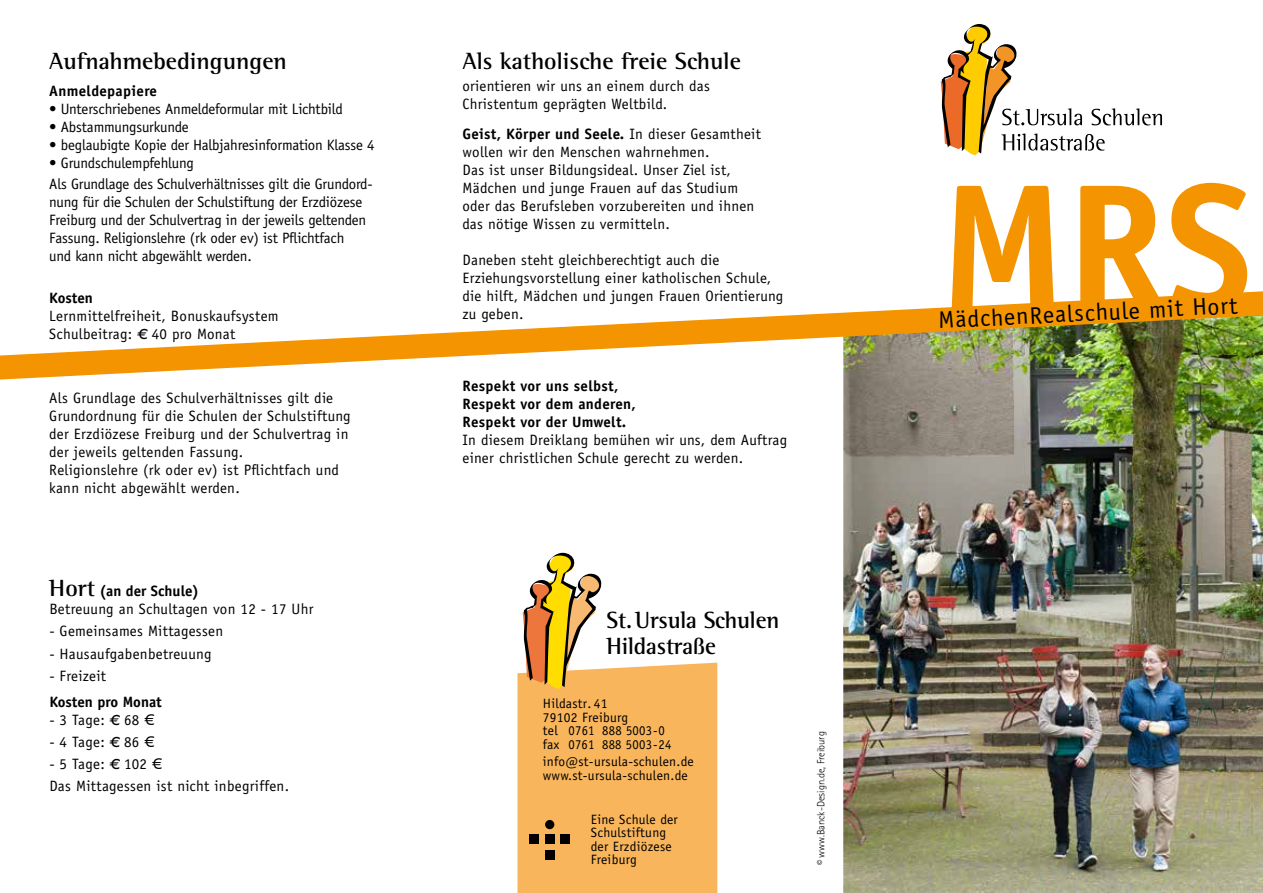
<style>
.page{position:relative;width:1263px;height:893px;background:#fff}
.page>*{position:absolute;margin:0;border:0;box-sizing:border-box;transform-origin:0 0}
.t1{font:700 180px "Officina Sans LT";color:#f39400}
.t2{font:700 24px/26px "Rotis Semi Serif";color:#000}
.t3{font:24px "Officina Sans";color:#000}
.t4{font:15px/18px "Officina Sans";letter-spacing:.02em;color:#000}
.t5{font:15px/18px "Officina Sans LT";letter-spacing:-.01em;color:#000}
.t6{font:700 15px/18px "Officina Sans";letter-spacing:.02em;color:#000}
.t7{font:700 15px "Officina Sans";color:#000}
.t8{font:13.5px/13.5px "Officina Sans";letter-spacing:.02em;color:#000}
.t9{font:300 10.5px "Rotis Sans Serif";color:#000}
.s1{font-family:"Euro A Logo"}
.s2{font-family:"Rotis Semi Serif";font-weight:700;font-size:24px}
.s3{font-weight:700}
</style>
<div class="page">
<svg style="left:940px;top:24px;width:222px;height:131px"></svg>
<img style="left:843px;top:393px;width:420px;height:500px">
<div style="left:517px;top:663px;width:200px;height:230px;background:#f8b55b"></div>
<svg style="left:523px;top:553px;width:78px;height:136px"></svg>
<div style="left:529px;top:835px;width:10px;height:9px;background:#000"></div>
<div style="left:545px;top:835px;width:9px;height:9px;background:#000"></div>
<div style="left:561px;top:835px;width:9px;height:9px;background:#000"></div>
<div style="left:545px;top:850px;width:9px;height:10px;background:#000"></div>
<div style="left:545px;top:820px;width:9px;height:9px;background:#000;border-radius:50%"></div>
<img style="left:0;top:291px;width:1263px;height:102px">
<h2 class="t2" style="left:49px;top:48px;width:239px">Aufnahmebedingungen</h2>
<p class="t6" style="left:49px;top:81px;width:109px">Anmeldepapiere</p>
<p class="t5" style="left:49px;top:100px;width:295px">• Unterschriebenes Anmeldeformular mit Lichtbild</p>
<p class="t5" style="left:49px;top:118px;width:141px">• Abstammungsurkunde</p>
<p class="t5" style="left:49px;top:136px;width:327px">• beglaubigte Kopie der Halbjahresinformation Klasse 4</p>
<p class="t5" style="left:49px;top:152px;width:325px;line-height:21.1px">• Grundschulempfehlung<br>Als Grundlage des Schulverhältnisses gilt die Grundord-</p>
<p class="t5" style="left:49px;top:193px;width:319px">nung für die Schulen der Schulstiftung der Erzdiözese Freiburg und der Schulvertrag in der jeweils geltenden Fassung. Religionslehre (rk oder ev) ist Pflichtfach und kann nicht abgewählt werden.</p>
<p class="t6" style="left:49px;top:288px;width:45px">Kosten</p>
<p class="t4" style="left:49px;top:307px;width:231px">Lernmittelfreiheit, Bonuskaufsystem<br>Schulbeitrag: <span class="s1">N</span> 40 pro Monat</p>
<p class="t4" style="left:49px;top:388px;width:303px">Als Grundlage des Schulverhältnisses gilt die Grundordnung für die Schulen der Schulstiftung der Erzdiözese Freiburg und der Schulvertrag in der jeweils geltenden Fassung.<br>Religionslehre (rk oder ev) ist Pflichtfach und kann nicht abgewählt werden.</p>
<p class="t4" style="left:49px;top:582px;width:266px"><span class="s2">Hort</span> <span class="s3">(an der Schule)<br></span>Betreuung an Schultagen von 12 - 17 Uhr</p>
<p class="t4" style="left:49px;top:622px;width:175px">- Gemeinsames Mittagessen</p>
<p class="t4" style="left:49px;top:644px;width:164px">- Hausaufgabenbetreuung</p>
<p class="t4" style="left:49px;top:667px;width:58px">- Freizeit</p>
<p class="t7" style="left:49px;top:692px;width:114px">Kosten pro Monat</p>
<p class="t4" style="left:49px;top:711px;width:101px">- 3 Tage: <span class="s1">N</span> 68 €</p>
<p class="t4" style="left:49px;top:733px;width:101px">- 4 Tage: <span class="s1">N</span> 86 €</p>
<p class="t4" style="left:49px;top:753px;width:241px;line-height:22.2px">- 5 Tage: <span class="s1">N</span> 102 €<br>Das Mittagessen ist nicht inbegriffen.</p>
<h2 class="t2" style="left:462px;top:48px;width:280px">Als katholische freie Schule</h2>
<p class="t4" style="left:462px;top:77px;width:249px">orientieren wir uns an einem durch das<br>Christentum geprägten Weltbild.</p>
<p class="t4" style="left:462px;top:125px;width:300px"><span class="s3">Geist, Körper und Seele.</span> In dieser Gesamtheit wollen wir den Menschen wahrnehmen.<br>Das ist unser Bildungsideal. Unser Ziel ist, Mädchen und junge Frauen auf das Studium oder das Berufsleben vorzubereiten und ihnen das nötige Wissen zu vermitteln.</p>
<p class="t4" style="left:462px;top:251px;width:322px">Daneben steht gleichberechtigt auch die Erziehungsvorstellung einer katholischen Schule, die hilft, Mädchen und jungen Frauen Orientierung zu geben.</p>
<p class="t6" style="left:462px;top:377px;width:175px">Respekt vor uns selbst,<br>Respekt vor dem anderen,<br>Respekt vor der Umwelt.</p>
<p class="t4" style="left:462px;top:431px;width:326px">In diesem Dreiklang bemühen wir uns, dem Auftrag einer christlichen Schule gerecht zu werden.</p>
<h2 class="t2" style="left:607px;top:606px;width:174px">St. Ursula Schulen<br>Hildastraße</h2>
<p class="t8" style="left:543px;top:697px;width:130px">Hildastr. 41<br>79102 Freiburg<br>tel 0761 888 5003-0 fax 0761 888 5003-24</p>
<p class="t8" style="left:543px;top:755px;width:153px">info@st-ursula-schulen.de www.st-ursula-schulen.de</p>
<p class="t8" style="left:591px;top:812px;width:89px">Eine Schule der<br>Schulstiftung der Erzdiözese<br>Freiburg</p>
<p class="t9" style="left:815px;top:865px;width:135px;rotate:-90deg">© www.Banck-Design.de, Freiburg</p>
<h1 class="t1" style="left:939px;top:136px;width:315px">MRS</h1>
<h2 class="t3" style="left:938px;top:306px;width:301px;rotate:-3deg">MädchenRealschule mit Hort</h2>
</div>
